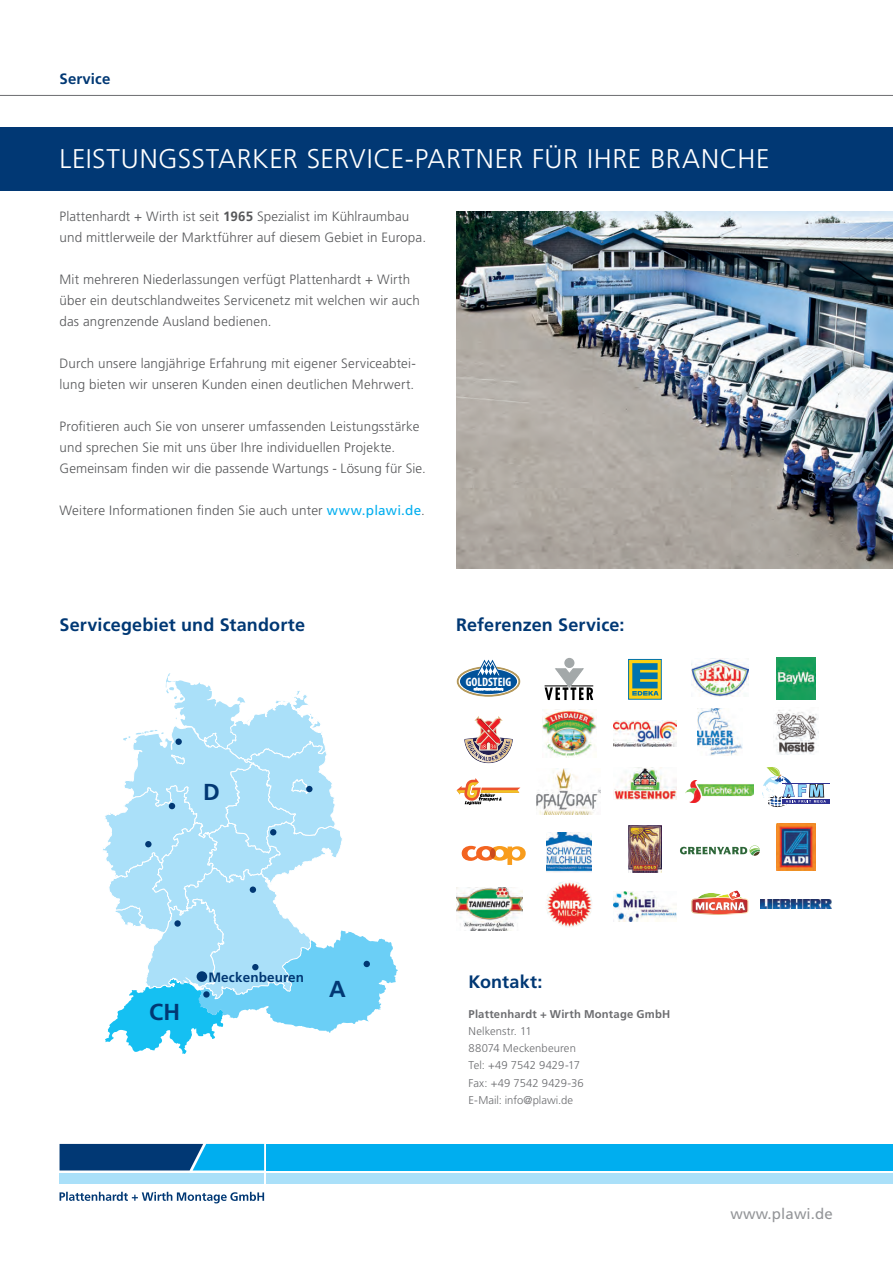
<style>
.page{position:relative;width:893px;height:1263px;background:#fff}
.page>*{position:absolute;margin:0;border:0;box-sizing:border-box;transform-origin:0 0}
.t1{font:300 27px "Frutiger LT Std";letter-spacing:.025em;color:#fff}
.t2{font:700 23.1px "Frutiger LT Std";color:#013874}
.t3{font:700 18px "Frutiger LT Std";letter-spacing:.01em;color:#013874}
.t4{font:15px "Frutiger LT Std";letter-spacing:.01em;color:#939598}
.t5{font:700 15px "Frutiger LT Std";letter-spacing:.01em;color:#013874}
.t6{font:300 13.5px/21px "Frutiger LT Std";letter-spacing:.01em;color:#57585a}
.t7{font:700 13.5px "Frutiger LT Std";letter-spacing:.01em;color:#013874}
.t8{font:700 condensed 12.3px "Myriad Pro";color:#fff}
.t9{font:300 11.25px/17.2px "Frutiger LT Std";letter-spacing:.005em;color:#6c6d70}
.t10{font:700 11.25px "Frutiger LT Std";letter-spacing:.015em;color:#6c6d70}
.s1{font-weight:700}
.s2{font-weight:400;color:#00aeef}
</style>
<div class="page">
<svg style="left:60px;top:1192px;width:204px;height:11px"></svg>
<svg style="left:60px;top:1144px;width:204px;height:26px;background:#04609c"></svg>
<div style="left:60px;top:1173px;width:204px;height:11px;background:#aae0f9"></div>
<div style="left:267px;top:1144px;width:626px;height:26px;background:#00aeef"></div>
<div style="left:267px;top:1173px;width:626px;height:11px;background:#aae0f9"></div>
<img style="left:456px;top:211px;width:437px;height:357px">
<div style="left:0;top:127px;width:893px;height:63px;background:#013874"></div>
<hr style="left:0;top:95px;width:893px;height:1px;background:#6c6d70">
<img style="left:628px;top:826px;width:34px;height:47px">
<img style="left:692px;top:659px;width:56px;height:38px">
<img style="left:481px;top:762px;width:15px;height:1px">
<img style="left:477px;top:716px;width:35px;height:46px">
<svg style="left:465px;top:718px;width:45px;height:43px"></svg>
<img style="left:542px;top:710px;width:55px;height:47px">
<img style="left:613px;top:721px;width:64px;height:25px">
<img style="left:698px;top:708px;width:44px;height:47px">
<svg style="left:457px;top:778px;width:63px;height:27px"></svg>
<img style="left:613px;top:768px;width:64px;height:32px">
<svg style="left:458px;top:667px;width:61px;height:29px"></svg>
<div style="left:457px;top:666px;width:63px;height:31px;border:2px solid #b39758;border-radius:50%"></div>
<div style="left:460px;top:669px;width:57px;height:25px;background:#01529a;border-radius:50%"></div>
<svg style="left:475px;top:660px;width:27px;height:16px"></svg>
<svg style="left:474px;top:688px;width:29px;height:2px"></svg>
<img style="left:613px;top:892px;width:64px;height:30px">
<img style="left:546px;top:833px;width:46px;height:40px">
<img style="left:546px;top:882px;width:46px;height:45px">
<img style="left:774px;top:710px;width:44px;height:45px">
<img style="left:456px;top:887px;width:66px;height:44px">
<img style="left:776px;top:823px;width:40px;height:48px">
<img style="left:537px;top:769px;width:64px;height:45px">
<img style="left:761px;top:899px;width:70px;height:10px">
<hr style="left:782px;top:783px;width:48px;height:1px;background:#2e3092">
<div style="left:782px;top:798px;width:48px;height:6px;background:#2e3092"></div>
<svg style="left:762px;top:767px;width:64px;height:40px"></svg>
<hr style="left:782px;top:799px;width:48px;height:1px;background:#fff">
<svg style="left:462px;top:846px;width:64px;height:19px"></svg>
<div style="left:490px;top:848px;width:6px;height:11px;background:#cb4a1a;border-radius:50%"></div>
<svg style="left:691px;top:890px;width:57px;height:25px"></svg>
<img style="left:686px;top:780px;width:68px;height:23px">
<img style="left:776px;top:658px;width:40px;height:42px">
<svg style="left:680px;top:845px;width:80px;height:11px"></svg>
<div style="left:629px;top:659px;width:32px;height:40px;background:#fdd011"></div>
<div style="left:628px;top:659px;width:33px;height:40px;border:1px solid #0074ad"></div>
<svg style="left:632px;top:663px;width:27px;height:32px"></svg>
<svg style="left:103px;top:673px;width:295px;height:381px"></svg>
<div style="left:252px;top:964px;width:7px;height:6px;background:#013874;border-radius:50%"></div>
<div style="left:564px;top:658px;width:10px;height:10px;background:#a3a8a9;border-radius:50%"></div>
<svg style="left:545px;top:667px;width:48px;height:33px"></svg>
<p class="t5" style="left:60px;top:70px;width:52px">Service</p>
<h1 class="t1" style="left:60px;top:144px;width:711px">LEISTUNGSSTARKER SERVICE-PARTNER FÜR IHRE BRANCHE</h1>
<p class="t6" style="left:60px;top:206px;width:368px">Plattenhardt + Wirth ist seit <span class="s1">1965</span> Spezialist im Kühlraumbau und mittlerweile der Marktführer auf diesem Gebiet in Europa.</p>
<p class="t6" style="left:60px;top:269px;width:362px">Mit mehreren Niederlassungen verfügt Plattenhardt + Wirth über ein deutschlandweites Servicenetz mit welchen wir auch das angrenzende Ausland bedienen.</p>
<p class="t6" style="left:60px;top:353px;width:358px">Durch unsere langjährige Erfahrung mit eigener Serviceabtei&shy;lung bieten wir unseren Kunden einen deutlichen Mehrwert.</p>
<p class="t6" style="left:60px;top:416px;width:368px">Profitieren auch Sie von unserer umfassenden Leistungsstärke und sprechen Sie mit uns über Ihre individuellen Projekte.<br>Gemeinsam finden wir die passende Wartungs - Lösung für Sie.</p>
<p class="t6" style="left:60px;top:500px;width:367px">Weitere Informationen finden Sie auch unter <span class="s2">www.plawi.de</span>.</p>
<h3 class="t3" style="left:60px;top:614px;width:247px">Servicegebiet und Standorte</h3>
<h3 class="t3" style="left:456px;top:614px;width:170px">Referenzen Service:</h3>
<h2 class="t2" style="left:203px;top:778px;width:18px">D</h2>
<h2 class="t2" style="left:149px;top:999px;width:33px">CH</h2>
<p class="t7" style="left:208px;top:969px;width:97px">Meckenbeuren</p>
<h2 class="t2" style="left:329px;top:975px;width:18px">A</h2>
<p class="t8" style="left:466px;top:674px;width:47px">GOLDSTEIG</p>
<h3 class="t3" style="left:469px;top:971px;width:75px">Kontakt:</h3>
<p class="t10" style="left:469px;top:1007px;width:203px">Plattenhardt + Wirth Montage GmbH</p>
<p class="t9" style="left:469px;top:1022px;width:117px">Nelkenstr. 11<br>88074 Meckenbeuren<br>Tel: +49 7542 9429-17<br>Fax: +49 7542 9429-36<br>E-Mail: info@plawi.de</p>
<p class="t4" style="left:730px;top:1205px;width:104px">www.plawi.de</p>
</div>
